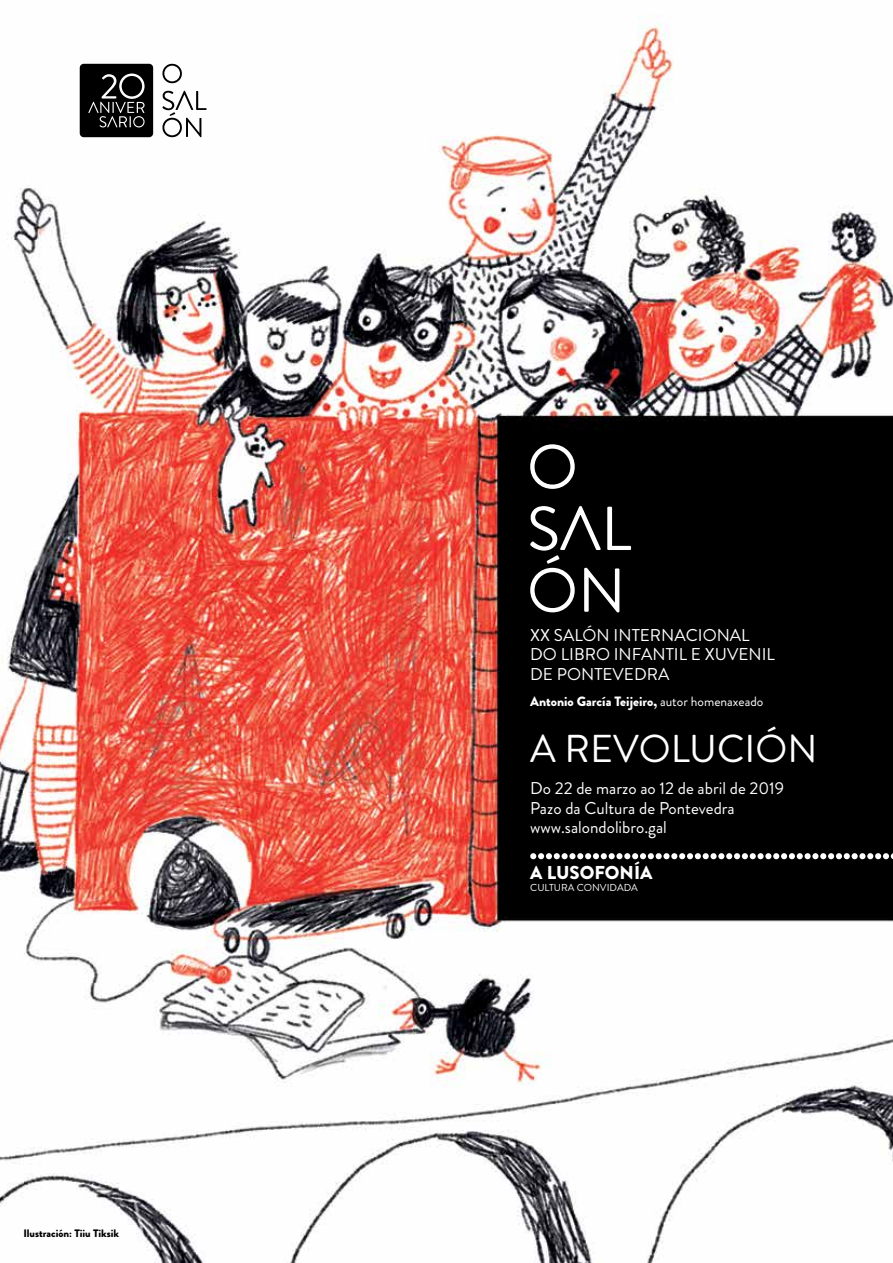
<style>
.page{position:relative;width:893px;height:1263px;background:#fff}
.page>*{position:absolute;margin:0;border:0;box-sizing:border-box;transform-origin:0 0}
.t1{font:38.85px "Brandon Grotesque";color:#fff}
.t2{font:900 18.6px "Brandon Grotesque";color:#fff}
.t3{font:17.1px/19.4px "Brandon Grotesque";color:#fff}
.t4{font:900 13.5px "Brandon Grotesque";color:#fff}
.t5{font:900 10.8px "Brandon Grotesque";color:#000}
.t6{font:10.05px "Brandon Grotesque";color:#fff}
.s1{font-weight:400}
</style>
<div class="page">
<img style="left:0;top:16px;width:893px;height:1247px">
<svg style="left:530px;top:444px;width:45px;height:45px"></svg>
<svg style="left:530px;top:506px;width:101px;height:106px"></svg>
<svg style="left:530px;top:853px;width:132px;height:6px"></svg>
<div style="left:663px;top:853px;width:7px;height:6px;background:#fff;border-radius:50%"></div>
<svg style="left:671px;top:853px;width:38px;height:6px"></svg>
<div style="left:710px;top:853px;width:7px;height:6px;background:#fff;border-radius:50%"></div>
<svg style="left:718px;top:853px;width:38px;height:6px"></svg>
<div style="left:757px;top:853px;width:7px;height:6px;background:#fff;border-radius:50%"></div>
<svg style="left:765px;top:853px;width:128px;height:6px"></svg>
<svg style="left:80px;top:64px;width:126px;height:73px"></svg>
<p class="t5" style="left:23px;top:1225px;width:97px">Ilustración: Tiiu Tiksik</p>
<p class="t3" style="left:530px;top:626px;width:246px">XX SALÓN INTERNACIONAL<br>DO LIBRO INFANTIL E XUVENIL<br>DE PONTEVEDRA</p>
<p class="t4" style="left:530px;top:692px;width:235px">Antonio García Teijeiro, <span class="s1">autor homenaxeado</span></p>
<h1 class="t1" style="left:530px;top:722px;width:289px">A REVOLUCIÓN</h1>
<p class="t3" style="left:530px;top:779px;width:255px">Do 22 de marzo ao 12 de abril de 2019<br>Pazo da Cultura de Pontevedra www.salondolibro.gal</p>
<p class="t2" style="left:530px;top:859px;width:124px">A LUSOFONÍA</p>
<p class="t6" style="left:530px;top:880px;width:109px">CULTURA CONVIDADA</p>
</div>
